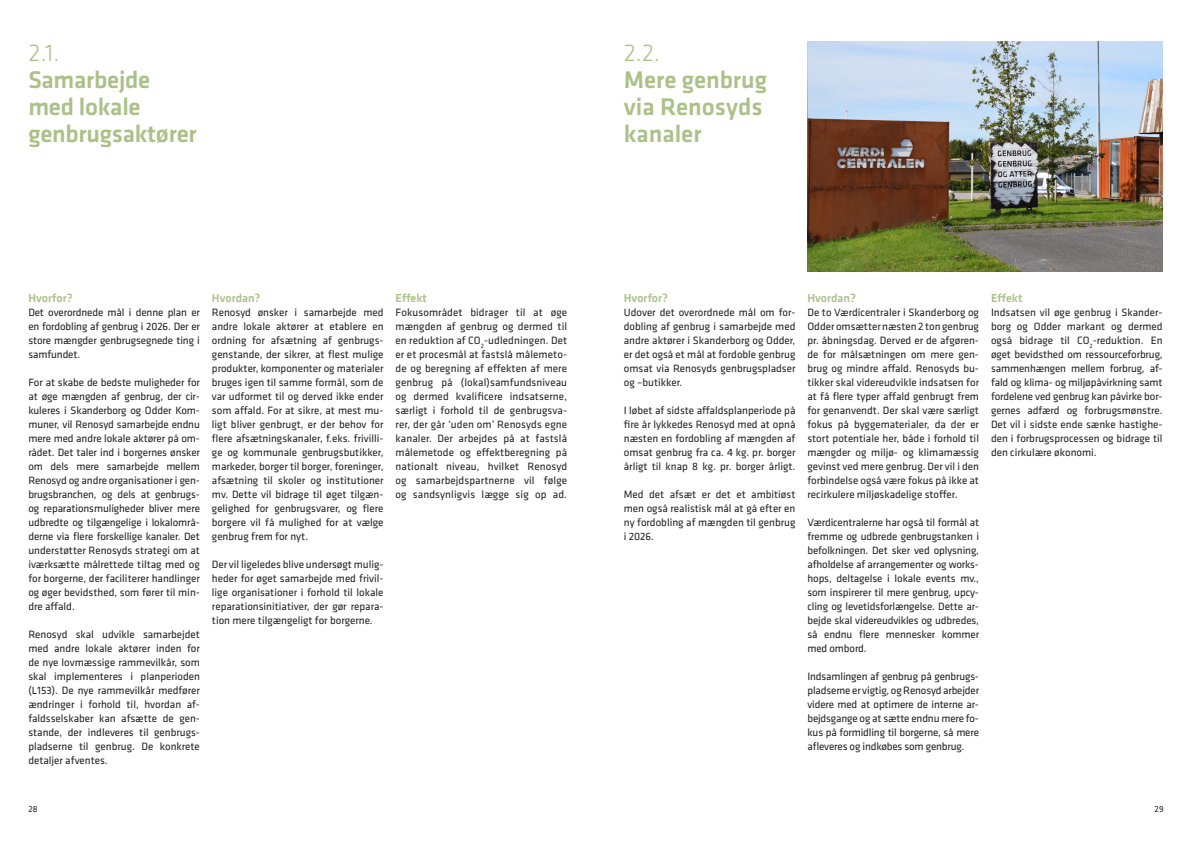
<style>
.page{position:relative;width:1191px;height:842px;background:#fff}
.page>*{position:absolute;margin:0;border:0;box-sizing:border-box;transform-origin:0 0}
.Overskrift_2{font:500 25px/27px "Klavika";letter-spacing:-.01em;color:#aac188}
.Underoverskrift{font:500 12px "Klavika";color:#aac188}
.Brødtekst{font:500 12px "Klavika";color:#aac188}
.Brødtekst-2{font:11px/14px "Klavika";color:#231f20;text-align:justify}
.t1{font:9px "Klavika";color:#231f20}
.s1{font-weight:300}
</style>
<div class="page">
<img style="left:807px;top:42px;width:355px;height:229px">
<p class="Overskrift_2" style="left:28px;top:39px;width:123px"><span class="s1">2.1.<br></span>Samarbejde med lokale</p>
<p class="Overskrift_2" style="left:28px;top:120px;width:170px">genbrugsaktører</p>
<p class="Overskrift_2" style="left:624px;top:39px;width:145px"><span class="s1">2.2.<br></span>Mere genbrug via Renosyds kanaler</p>
<p class="Underoverskrift" style="left:28px;top:291px;width:46px">Hvorfor?</p>
<p class="Brødtekst-2" style="left:28px;top:306px;width:173px">Det overordnede mål i denne plan er en fordobling af genbrug i 2026. Der er store mængder genbrugsegnede ting i samfundet.</p>
<p class="Brødtekst-2" style="left:28px;top:376px;width:173px">For at skabe de bedste muligheder for at øge mængden af genbrug, der cir&shy;kuleres i Skanderborg og Odder Kom&shy;muner, vil Renosyd samarbejde endnu mere med andre lokale aktører på om&shy;rådet. Det taler ind i borgernes ønsker om dels mere samarbejde mellem Renosyd og andre organisationer i gen&shy;brugsbranchen, og dels at genbrugs&shy;og reparationsmuligheder bliver mere udbredte og tilgængelige i lokalområ&shy;derne via flere forskellige kanaler. Det understøtter Renosyds strategi om at iværksætte målrettede tiltag med og for borgerne, der faciliterer handlinger og øger bevidsthed, som fører til min&shy;dre affald.</p>
<p class="Brødtekst-2" style="left:28px;top:628px;width:173px">Renosyd skal udvikle samarbejdet med andre lokale aktører inden for de nye lovmæssige rammevilkår, som skal implementeres i planperioden (L153). De nye rammevilkår medfører ændringer i forhold til, hvordan af&shy;faldsselskaber kan afsætte de gen&shy;stande, der indleveres til genbrugs&shy;pladserne til genbrug. De konkrete detaljer afventes.</p>
<p class="Underoverskrift" style="left:212px;top:291px;width:50px">Hvordan?</p>
<p class="Brødtekst-2" style="left:212px;top:306px;width:173px">Renosyd ønsker i samarbejde med andre lokale aktører at etablere en ordning for afsætning af genbrugs&shy;genstande, der sikrer, at flest mulige produkter, komponenter og materialer bruges igen til samme formål, som de var udformet til og derved ikke ender som affald. For at sikre, at mest mu&shy;ligt bliver genbrugt, er der behov for flere afsætningskanaler, f.eks. frivilli&shy;ge og kommunale genbrugsbutikker, markeder, borger til borger, foreninger, afsætning til skoler og institutioner mv. Dette vil bidrage til øget tilgæn&shy;gelighed for genbrugsvarer, og flere borgere vil få mulighed for at vælge genbrug frem for nyt.</p>
<p class="Brødtekst-2" style="left:212px;top:558px;width:173px">Der vil ligeledes blive undersøgt mulig&shy;heder for øget samarbejde med frivil&shy;lige organisationer i forhold til lokale reparationsinitiativer, der gør repara&shy;tion mere tilgængeligt for borgerne.</p>
<p class="Underoverskrift" style="left:395px;top:291px;width:33px">Effekt</p>
<p class="Brødtekst-2" style="left:395px;top:306px;width:173px">Fokusområdet bidrager til at øge mængden af genbrug og dermed til en reduktion af CO<sub>2</sub>-udledningen. Det er et procesmål at fastslå målemeto&shy;de og beregning af effekten af mere genbrug på (lokal)samfundsniveau og dermed kvalificere indsatserne, særligt i forhold til de genbrugsva&shy;rer, der går ‘uden om’ Renosyds egne kanaler. Der arbejdes på at fastslå målemetode og effektberegning på nationalt niveau, hvilket Renosyd og samarbejdspartnerne vil følge og sandsynligvis lægge sig op ad.</p>
<p class="Underoverskrift" style="left:624px;top:291px;width:46px">Hvorfor?</p>
<p class="Brødtekst-2" style="left:624px;top:306px;width:173px">Udover det overordnede mål om for&shy;dobling af genbrug i samarbejde med andre aktører i Skanderborg og Odder, er det også et mål at fordoble genbrug omsat via Renosyds genbrugspladser og –butikker.</p>
<p class="Brødtekst-2" style="left:624px;top:404px;width:173px">I løbet af sidste affaldsplanperiode på fire år lykkedes Renosyd med at opnå næsten en fordobling af mængden af omsat genbrug fra ca. 4 kg. pr. borger årligt til knap 8 kg. pr. borger årligt.</p>
<p class="Brødtekst-2" style="left:624px;top:488px;width:173px">Med det afsæt er det et ambitiøst men også realistisk mål at gå efter en ny fordobling af mængden til genbrug i 2026.</p>
<p class="Brødtekst" style="left:807px;top:291px;width:50px">Hvordan?</p>
<p class="Brødtekst-2" style="left:807px;top:306px;width:173px">De to Værdicentraler i Skanderborg og Odder omsætter næsten 2 ton genbrug pr. åbningsdag. Derved er de afgøren&shy;de for målsætningen om mere gen&shy;brug og mindre affald. Renosyds bu&shy;tikker skal videreudvikle indsatsen for at få flere typer affald genbrugt frem for genanvendt. Der skal være særligt fokus på byggematerialer, da der er stort potentiale her, både i forhold til mængder og miljø- og klimamæssig gevinst ved mere genbrug. Der vil i den forbindelse også være fokus på ikke at recirkulere miljøskadelige stoffer.</p>
<p class="Brødtekst-2" style="left:807px;top:516px;width:173px">Værdicentralerne har også til formål at fremme og udbrede genbrugstanken i befolkningen. Det sker ved oplysning, afholdelse af arrangementer og works&shy;hops, deltagelse i lokale events mv., som inspirerer til mere genbrug, upcy&shy;cling og levetidsforlængelse. Dette ar&shy;bejde skal videreudvikles og udbredes, så endnu flere mennesker kommer med ombord.</p>
<p class="Brødtekst-2" style="left:807px;top:670px;width:173px">Indsamlingen af genbrug på genbrugs&shy;pladserne er vigtig, og Renosyd arbejder videre med at optimere de interne ar&shy;bejdsgange og at sætte endnu mere fo&shy;kus på formidling til borgerne, så mere afleveres og indkøbes som genbrug.</p>
<p class="Brødtekst" style="left:991px;top:291px;width:33px">Effekt</p>
<p class="Brødtekst-2" style="left:991px;top:306px;width:173px">Indsatsen vil øge genbrug i Skander&shy;borg og Odder markant og dermed også bidrage til CO<sub>2</sub>-reduktion. En øget bevidsthed om ressourceforbrug, sammenhængen mellem forbrug, af&shy;fald og klima- og miljøpåvirkning samt fordelene ved genbrug kan påvirke bor&shy;gernes adfærd og forbrugsmønstre.<br>Det vil i sidste ende sænke hastighe&shy;den i forbrugsprocessen og bidrage til den cirkulære økonomi.</p>
<p class="t1" style="left:28px;top:804px;width:11px">28</p>
<p class="t1" style="left:1154px;top:804px;width:10px">29</p>
</div>
